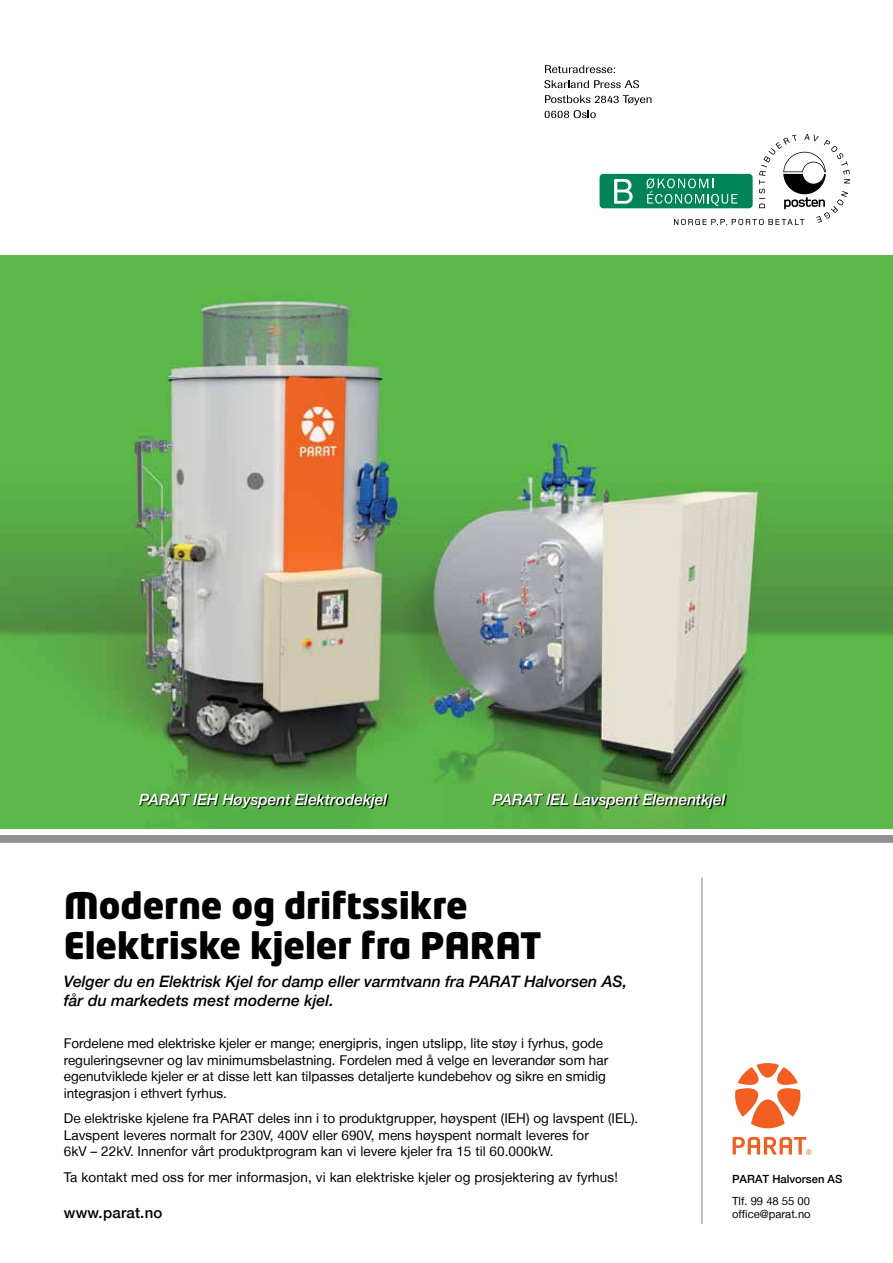
<style>
.page{position:relative;width:893px;height:1263px;background:#fff}
.page>*{position:absolute;margin:0;border:0;box-sizing:border-box;transform-origin:0 0}
.t1{font:900 36px/40.5px "Neo Tech Std";letter-spacing:-.005em;color:#000}
.t2{font:italic 500 15.75px/18.9px "Helvetica Neue LT";color:#000}
.t3{font:italic 500 15.45px "Helvetica Neue LT";color:#fff}
.t4{font:500 15px "Helvetica Neue LT";letter-spacing:.015em;color:#000}
.t5{font:13.5px/16.5px "Helvetica Neue LT";letter-spacing:.005em;color:#000}
.t6{font:11.25px/13.5px "Helvetica Neue LT";color:#000}
.t7{font:500 11.25px "Helvetica Neue LT";color:#000}
</style>
<div class="page">
<svg style="left:545px;top:65px;width:70px;height:8px"></svg>
<svg style="left:544px;top:80px;width:95px;height:8px"></svg>
<svg style="left:545px;top:95px;width:106px;height:23px"></svg>
<div style="left:600px;top:174px;width:153px;height:34px;background:#008457;border-radius:4px"></div>
<svg style="left:614px;top:179px;width:19px;height:25px"></svg>
<svg style="left:646px;top:134px;width:204px;height:91px"></svg>
<hr style="left:702px;top:877px;width:1px;height:347px;background:#000">
<div style="left:0;top:835px;width:893px;height:8px;background:#938e94"></div>
<svg style="left:735px;top:1063px;width:65px;height:65px"></svg>
<svg style="left:733px;top:1137px;width:78px;height:18px"></svg>
<img style="left:0;top:255px;width:893px;height:573px">
<svg style="left:140px;top:794px;width:249px;height:15px;background:#3c7c31"></svg>
<svg style="left:492px;top:794px;width:235px;height:15px;background:#457e34"></svg>
<p class="t3" style="left:139px;top:790px;width:249px">PARAT IEH Høyspent Elektrodekjel</p>
<p class="t3" style="left:492px;top:790px;width:235px">PARAT IEL Lavspent Elementkjel</p>
<h1 class="t1" style="left:64px;top:884px;width:479px">Moderne og driftssikre<br>Elektriske kjeler fra PARAT</h1>
<p class="t2" style="left:64px;top:972px;width:565px">Velger du en Elektrisk Kjel for damp eller varmtvann fra PARAT Halvorsen AS, får du markedets mest moderne kjel.</p>
<p class="t5" style="left:64px;top:1035px;width:546px">Fordelene med elektriske kjeler er mange; energipris, ingen utslipp, lite støy i fyrhus, gode reguleringsevner og lav minimumsbelastning. Fordelen med å velge en leverandør som har egenutviklede kjeler er at disse lett kan tilpasses detaljerte kundebehov og sikre en smidig integrasjon i ethvert fyrhus.</p>
<p class="t5" style="left:64px;top:1110px;width:576px">De elektriske kjelene fra PARAT deles inn i to produktgrupper, høyspent (IEH) og lavspent (IEL).<br>Lavspent leveres normalt for 230V, 400V eller 690V, mens høyspent normalt leveres for<br>6kV – 22kV. Innenfor vårt produktprogram kan vi levere kjeler fra 15 til 60.000kW.</p>
<p class="t5" style="left:64px;top:1169px;width:556px">Ta kontakt med oss for mer informasjon, vi kan elektriske kjeler og prosjektering av fyrhus!</p>
<p class="t4" style="left:64px;top:1204px;width:100px">www.parat.no</p>
<p class="t7" style="left:732px;top:1172px;width:112px">PARAT Halvorsen AS</p>
<p class="t6" style="left:732px;top:1194px;width:80px">Tlf. 99 48 55 00 office@parat.no</p>
</div>
